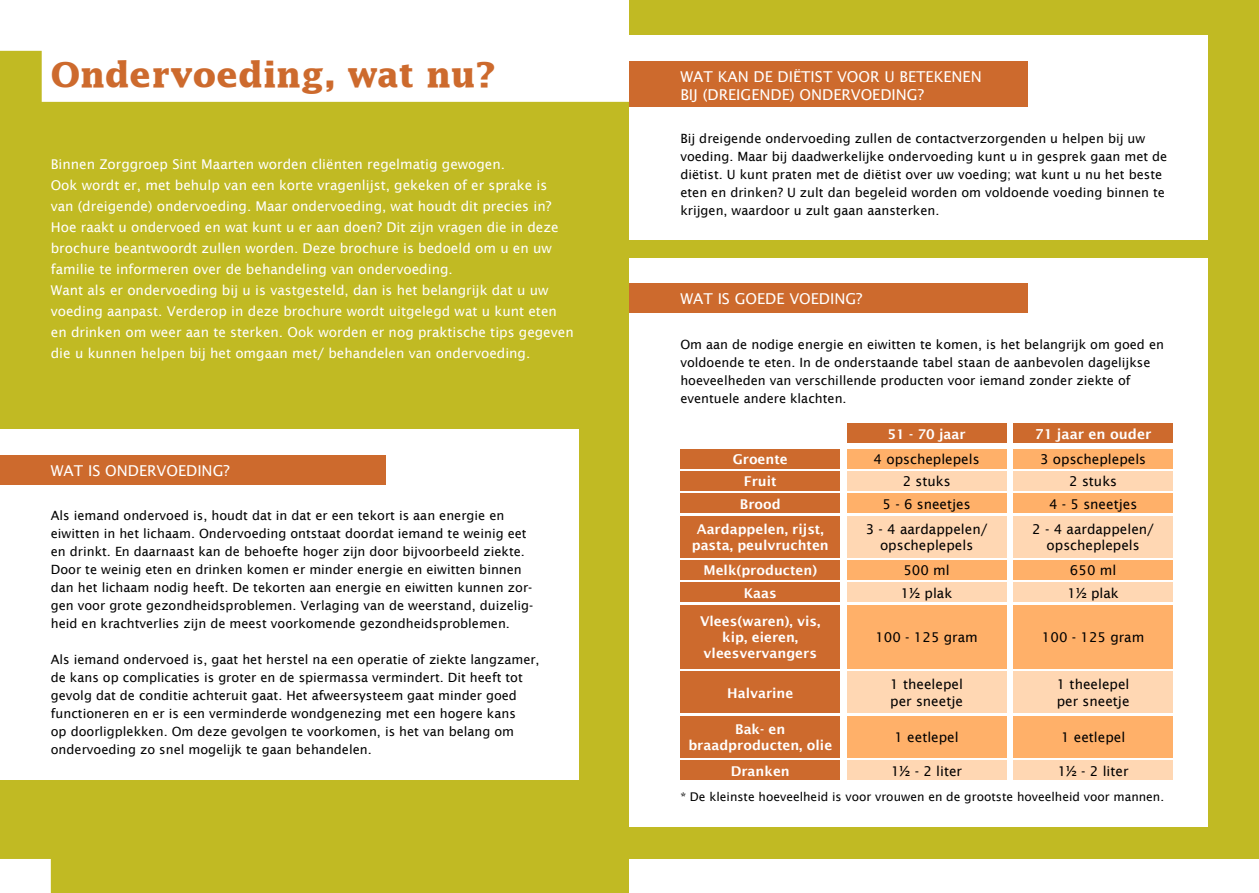
<style>
.page{position:relative;width:1259px;height:893px;background:#fff}
.page>*{position:absolute;margin:0;border:0;box-sizing:border-box;transform-origin:0 0}
.t1{font:700 34.35px "Lucida";color:#cd6a2d}
.t2{font:15px/18px "Lucida Sans";color:#fff}
.t3{font:600 13.8px "Lucida Sans";color:#fff}
.t4{font:13.5px/21px "Lucida Sans";color:#fff}
.t5{font:13.5px/16.2px "Lucida Sans";color:#000;text-align:center}
.t6{font:600 13.5px/16.2px "Lucida Sans";color:#fff;text-align:center}
.t7{font:12.75px/18px "Lucida Sans";color:#000}
.t8{font:12px "Lucida Sans";color:#000}
</style>
<div class="page">
<div style="left:629px;top:0;width:630px;height:859px;background:#c1ba23"></div>
<svg style="left:0;top:51px;width:629px;height:842px;background:#c7c038"></svg>
<div style="left:0;top:430px;width:578px;height:350px;background:#fff"></div>
<div style="left:629px;top:258px;width:579px;height:568px;background:#fff"></div>
<div style="left:629px;top:36px;width:579px;height:204px;background:#fff"></div>
<div style="left:0;top:455px;width:385px;height:30px;background:#cd6a2d"></div>
<div style="left:629px;top:61px;width:398px;height:46px;background:#cd6a2d"></div>
<div style="left:629px;top:284px;width:398px;height:29px;background:#cd6a2d"></div>
<div style="left:680px;top:449px;width:160px;height:19px;background:#cd6a2d"></div>
<div style="left:680px;top:472px;width:160px;height:19px;background:#cd6a2d"></div>
<div style="left:680px;top:605px;width:160px;height:63px;background:#cd6a2d"></div>
<div style="left:680px;top:516px;width:160px;height:41px;background:#cd6a2d"></div>
<div style="left:680px;top:561px;width:160px;height:19px;background:#cd6a2d"></div>
<div style="left:680px;top:494px;width:160px;height:19px;background:#cd6a2d"></div>
<div style="left:680px;top:672px;width:160px;height:41px;background:#cd6a2d"></div>
<div style="left:680px;top:583px;width:160px;height:19px;background:#cd6a2d"></div>
<div style="left:680px;top:716px;width:160px;height:41px;background:#cd6a2d"></div>
<div style="left:680px;top:761px;width:160px;height:19px;background:#cd6a2d"></div>
<div style="left:846px;top:449px;width:160px;height:19px;background:#ffb069"></div>
<div style="left:846px;top:424px;width:160px;height:19px;background:#cd6a2d"></div>
<div style="left:846px;top:472px;width:160px;height:19px;background:#ffd7b3"></div>
<div style="left:846px;top:605px;width:160px;height:63px;background:#ffb069"></div>
<div style="left:846px;top:516px;width:160px;height:41px;background:#ffd7b3"></div>
<div style="left:846px;top:561px;width:160px;height:19px;background:#ffb069"></div>
<div style="left:846px;top:494px;width:160px;height:19px;background:#ffb069"></div>
<div style="left:846px;top:672px;width:160px;height:41px;background:#ffd7b3"></div>
<div style="left:846px;top:583px;width:160px;height:19px;background:#ffd7b3"></div>
<div style="left:846px;top:716px;width:160px;height:41px;background:#ffb069"></div>
<div style="left:846px;top:761px;width:160px;height:19px;background:#ffd7b3"></div>
<div style="left:1013px;top:449px;width:160px;height:19px;background:#ffb069"></div>
<div style="left:1013px;top:424px;width:160px;height:19px;background:#cd6a2d"></div>
<div style="left:1013px;top:472px;width:160px;height:19px;background:#ffd7b3"></div>
<div style="left:1013px;top:605px;width:160px;height:63px;background:#ffb069"></div>
<div style="left:1013px;top:516px;width:160px;height:41px;background:#ffd7b3"></div>
<div style="left:1013px;top:561px;width:160px;height:19px;background:#ffb069"></div>
<div style="left:1013px;top:494px;width:160px;height:19px;background:#ffb069"></div>
<div style="left:1013px;top:672px;width:160px;height:41px;background:#ffd7b3"></div>
<div style="left:1013px;top:583px;width:160px;height:19px;background:#ffd7b3"></div>
<div style="left:1013px;top:716px;width:160px;height:41px;background:#ffb069"></div>
<div style="left:1013px;top:761px;width:160px;height:19px;background:#ffd7b3"></div>
<h1 class="t1" style="left:51px;top:53px;width:446px">Ondervoeding, wat nu?</h1>
<p class="t4" style="left:51px;top:154px;width:524px">Binnen Zorggroep Sint Maarten worden cliënten regelmatig gewogen.<br>Ook wordt er, met behulp van een korte vragenlijst, gekeken of er sprake is<br>van (dreigende) ondervoeding. Maar ondervoeding, wat houdt dit precies in?<br>Hoe raakt u ondervoed en wat kunt u er aan doen? Dit zijn vragen die in deze brochure beantwoordt zullen worden. Deze brochure is bedoeld om u en uw familie te informeren over de behandeling van ondervoeding.<br>Want als er ondervoeding bij u is vastgesteld, dan is het belangrijk dat u uw voeding aanpast. Verderop in deze brochure wordt uitgelegd wat u kunt eten en drinken om weer aan te sterken. Ook worden er nog praktische tips gegeven die u kunnen helpen bij het omgaan met/ behandelen van ondervoeding.</p>
<p class="t2" style="left:51px;top:461px;width:180px">WAT IS ONDERVOEDING?</p>
<p class="t7" style="left:51px;top:507px;width:484px">Als iemand ondervoed is, houdt dat in dat er een tekort is aan energie en eiwitten in het lichaam. Ondervoeding ontstaat doordat iemand te weinig eet en drinkt. En daarnaast kan de behoefte hoger zijn door bijvoorbeeld ziekte.<br>Door te weinig eten en drinken komen er minder energie en eiwitten binnen dan het lichaam nodig heeft. De tekorten aan energie en eiwitten kunnen zor&shy;gen voor grote gezondheidsproblemen. Verlaging van de weerstand, duizelig&shy;heid en krachtverlies zijn de meest voorkomende gezondheidsproblemen.</p>
<p class="t7" style="left:51px;top:651px;width:490px">Als iemand ondervoed is, gaat het herstel na een operatie of ziekte langzamer, de kans op complicaties is groter en de spiermassa vermindert. Dit heeft tot gevolg dat de conditie achteruit gaat. Het afweersysteem gaat minder goed functioneren en er is een verminderde wondgenezing met een hogere kans<br>op doorligplekken. Om deze gevolgen te voorkomen, is het van belang om ondervoeding zo snel mogelijk te gaan behandelen.</p>
<p class="t2" style="left:680px;top:68px;width:303px">WAT KAN DE DIËTIST VOOR U BETEKENEN<br>BIJ (DREIGENDE) ONDERVOEDING?</p>
<p class="t7" style="left:680px;top:129px;width:488px">Bij dreigende ondervoeding zullen de contactverzorgenden u helpen bij uw voeding. Maar bij daadwerkelijke ondervoeding kunt u in gesprek gaan met de diëtist. U kunt praten met de diëtist over uw voeding; wat kunt u nu het beste eten en drinken? U zult dan begeleid worden om voldoende voeding binnen te krijgen, waardoor u zult gaan aansterken.</p>
<p class="t2" style="left:680px;top:290px;width:184px">WAT IS GOEDE VOEDING?</p>
<p class="t7" style="left:680px;top:335px;width:485px">Om aan de nodige energie en eiwitten te komen, is het belangrijk om goed en voldoende te eten. In de onderstaande tabel staan de aanbevolen dagelijkse hoeveelheden van verschillende producten voor iemand zonder ziekte of eventuele andere klachten.</p>
<p class="t6" style="left:733px;top:448px;width:56px;line-height:22.2px">Groente<br>Fruit</p>
<p class="t6" style="left:740px;top:495px;width:42px">Brood</p>
<p class="t6" style="left:692px;top:521px;width:138px">Aardappelen, rijst, pasta, peulvruchten</p>
<p class="t6" style="left:703px;top:562px;width:115px">Melk(producten)</p>
<p class="t6" style="left:743px;top:584px;width:35px">Kaas</p>
<p class="t6" style="left:700px;top:613px;width:122px">Vlees(waren), vis, kip, eieren, vleesvervangers</p>
<p class="t6" style="left:727px;top:685px;width:68px">Halvarine</p>
<p class="t6" style="left:887px;top:425px;width:80px">51 - 70 jaar</p>
<p class="t5" style="left:902px;top:473px;width:49px">2 stuks</p>
<p class="t5" style="left:873px;top:451px;width:107px">4 opscheplepels</p>
<p class="t5" style="left:882px;top:496px;width:90px">5 - 6 sneetjes</p>
<p class="t5" style="left:866px;top:521px;width:123px">3 - 4 aardappelen/ opscheplepels</p>
<p class="t5" style="left:903px;top:562px;width:48px">500 ml</p>
<p class="t5" style="left:901px;top:585px;width:53px">1½ plak</p>
<p class="t5" style="left:875px;top:629px;width:104px">100 - 125 gram</p>
<p class="t5" style="left:890px;top:676px;width:74px;text-align:left">1 theelepel per sneetje</p>
<p class="t3" style="left:1035px;top:426px;width:118px">71 jaar en ouder</p>
<p class="t5" style="left:1069px;top:473px;width:49px">2 stuks</p>
<p class="t5" style="left:1040px;top:451px;width:107px">3 opscheplepels</p>
<p class="t5" style="left:1049px;top:496px;width:90px">4 - 5 sneetjes</p>
<p class="t5" style="left:1032px;top:521px;width:123px">2 - 4 aardappelen/ opscheplepels</p>
<p class="t5" style="left:1070px;top:562px;width:48px">650 ml</p>
<p class="t5" style="left:1067px;top:585px;width:53px">1½ plak</p>
<p class="t5" style="left:1042px;top:629px;width:104px">100 - 125 gram</p>
<p class="t5" style="left:1056px;top:676px;width:74px;text-align:left">1 theelepel per sneetje</p>
<p class="t6" style="left:688px;top:721px;width:145px">Bak- en braadproducten, olie</p>
<p class="t6" style="left:731px;top:762px;width:60px">Dranken</p>
<p class="t5" style="left:1061px;top:729px;width:66px">1 eetlepel</p>
<p class="t5" style="left:1057px;top:762px;width:72px">1½ - 2 liter</p>
<p class="t8" style="left:680px;top:790px;width:485px">* De kleinste hoeveelheid is voor vrouwen en de grootste hoveelheid voor mannen.</p>
<p class="t5" style="left:894px;top:729px;width:66px">1 eetlepel</p>
<p class="t5" style="left:891px;top:762px;width:72px">1½ - 2 liter</p>
</div>
